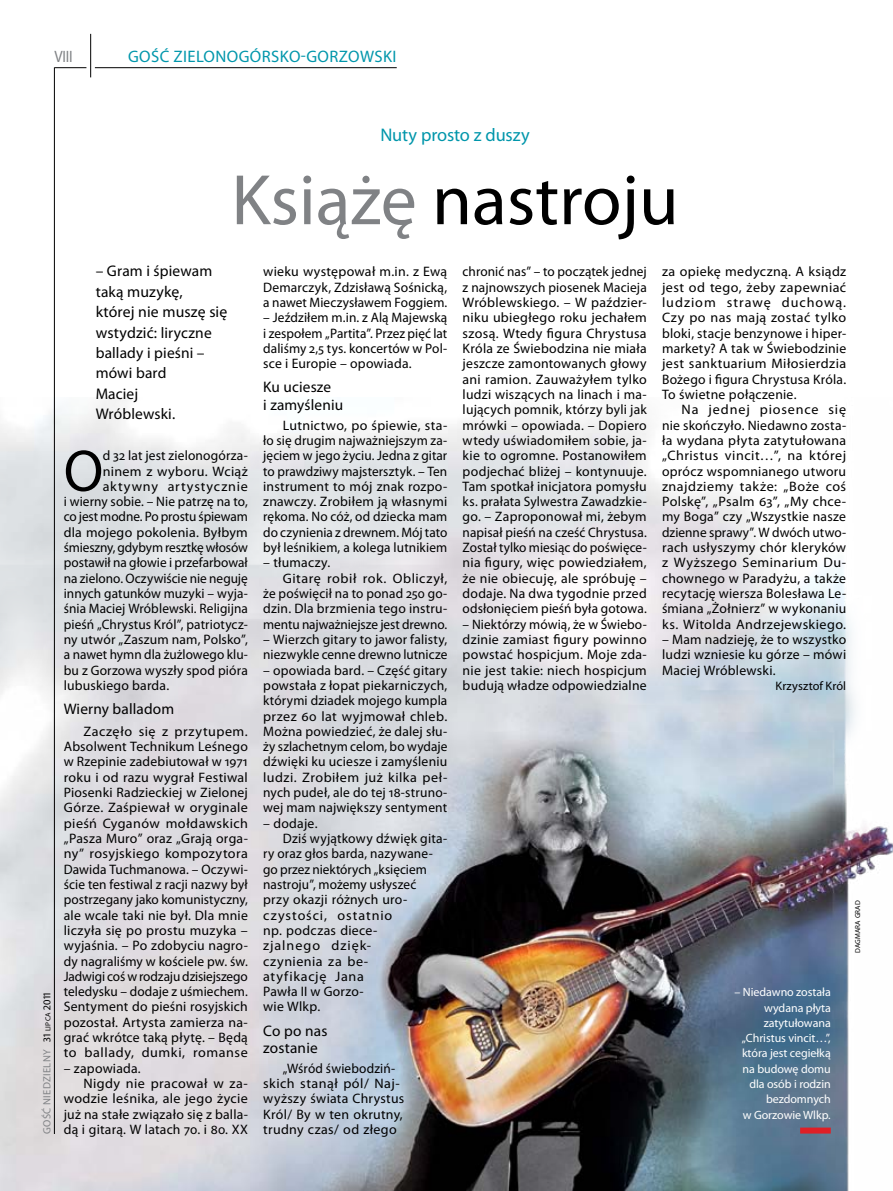
<style>
.page{position:relative;width:893px;height:1191px;background:#fff}
.page>*{position:absolute;margin:0;border:0;box-sizing:border-box;transform-origin:0 0}
.t1{font:72px "Myriad Pro";color:#000}
.t2{font:59.1px "Myriad Pro";color:#000}
.t3{font:18.3px "Myriad Pro";letter-spacing:-.005em;color:#0096ab}
.t4{font:16.65px "Myriad Pro";letter-spacing:.025em;color:#0096ab}
.t5{font:16.5px "Myriad Pro";color:#808285;scale:.9 1}
.t6{font:15.75px/20.4px "Myriad Pro";letter-spacing:.005em;color:#000}
.t7{font:15.45px/20.4px "Myriad Pro";letter-spacing:.01em;color:#000}
.t8{font:15.3px/17.7px "Myriad Pro";letter-spacing:.01em;color:#000}
.t9{font:13.65px/15.3px "Myriad Pro";letter-spacing:.015em;color:#000;text-align:justify}
.t10{font:13.65px "Myriad Pro";letter-spacing:-.005em;color:#000}
.t11{font:13.65px "Myriad Pro";letter-spacing:-.01em;color:#000}
.t12{font:13.65px "Myriad Pro";letter-spacing:.04em;color:#000}
.t13{font:13.65px "Myriad Pro";letter-spacing:.06em;color:#000}
.t14{font:13.65px "Myriad Pro";letter-spacing:.065em;color:#000}
.t15{font:13.65px "Myriad Pro";letter-spacing:.07em;color:#000}
.t16{font:13.65px "Myriad Pro";letter-spacing:.05em;color:#000}
.t17{font:12.3px "Myriad Pro";letter-spacing:.015em;color:#000}
.t18{font:12px/15.3px "Myriad Pro";letter-spacing:-.005em;color:#fff;text-align:right}
.t19{font:10.5px "Myriad Pro";letter-spacing:.03em;color:#808285}
.t20{font:7.2px "Myriad Pro";letter-spacing:.025em;color:#000}
.s1{color:#000}
.s2{font-size:7.35px;color:#000}
.s3{color:#808285}
.s4{font-size:15.45px}
</style>
<div class="page">
<hr style="left:90px;top:34px;width:1px;height:43px;background:#000">
<hr style="left:54px;top:67px;width:32px;height:1px;background:#000">
<hr style="left:95px;top:67px;width:302px;height:1px;background:#000">
<img style="left:0;top:398px;width:893px;height:793px">
<div style="left:800px;top:1127px;width:31px;height:6px;background:#df1f26"></div>
<hr style="left:54px;top:67px;width:1px;height:1067px;background:#000">
<p class="t5" style="left:54px;top:46px;width:14px">VIII</p>
<p class="t4" style="left:128px;top:46px;width:244px">gość zielonogórsko-gorzowsk</p>
<p class="t4" style="left:393px;top:46px;width:5px">i</p>
<p class="t19" style="left:41px;top:1133px;width:143px;rotate:-90deg">Gość Niedzielny <span class="s1">31</span> <span class="s2">lipca</span> <span class="s1">2011</span></p>
<h3 class="t3" style="left:380px;top:123px;width:151px">Nuty prosto z duszy</h3>
<h1 class="t1" style="left:231px;top:156px;width:449px"><span class="s3">Książę</span> nastroju</h1>
<p class="t7" style="left:96px;top:261px;width:118px">– Gram i śpiewam</p>
<p class="t6" style="left:96px;top:281px;width:133px"><span class="s4">taką</span> muzykę,<br>której nie muszę się wstydzić: <span class="s4">liryczne</span></p>
<p class="t7" style="left:96px;top:342px;width:110px">ballady i pieśni – mówi bard<br>Maciej<br>Wróblewski.</p>
<h2 class="t2" style="left:64px;top:434px;width:37px">O</h2>
<p class="t9" style="left:103px;top:448px;width:147px">d 32 lat jest zielonogórza-</p>
<p class="t9" style="left:103px;top:463px;width:147px">ninem z wyboru. Wciąż</p>
<p class="t13" style="left:103px;top:478px;width:147px">aktywny artystycznie</p>
<p class="t9" style="left:64px;top:494px;width:186px">i wierny sobie. – Nie patrzę na to,</p>
<p class="t10" style="left:64px;top:508px;width:186px">co jest modne. Po prostu śpiewam</p>
<p class="t9" style="left:64px;top:524px;width:186px">dla mojego pokolenia. Byłbym</p>
<p class="t11" style="left:64px;top:539px;width:186px">śmieszny, gdybym resztkę włosów</p>
<p class="t9" style="left:64px;top:555px;width:186px">postawił na głowie i przefarbował</p>
<p class="t9" style="left:64px;top:570px;width:186px">na zielono. Oczywiście nie neguję</p>
<p class="t9" style="left:64px;top:585px;width:186px">innych gatunków muzyki – wyja-</p>
<p class="t9" style="left:64px;top:601px;width:186px">śnia Maciej Wróblewski. Religijna</p>
<p class="t9" style="left:64px;top:616px;width:186px">pieśń „Chrystus Król”, patriotycz-</p>
<p class="t9" style="left:64px;top:631px;width:186px">ny utwór „Zaszum nam, Polsko”,</p>
<p class="t9" style="left:64px;top:647px;width:186px">a nawet hymn dla żużlowego klu-</p>
<p class="t9" style="left:64px;top:662px;width:186px">bu z Gorzowa wyszły spod pióra</p>
<p class="t9" style="left:64px;top:677px;width:107px">lubuskiego barda.</p>
<p class="t8" style="left:64px;top:700px;width:112px">Wierny balladom</p>
<p class="t9" style="left:64px;top:723px;width:186px;text-indent:20px">Zaczęło się z przytupem.<br>Absolwent Technikum Leśnego w Rzepinie zadebiutował w 1971 roku i od razu wygrał Festiwal Piosenki Radzieckiej w Zielonej Górze. Zaśpiewał w oryginale pieśń Cyganów mołdawskich „Pasza Muro” oraz „Grają orga&shy;ny” rosyjskiego kompozytora Dawida Tuchmanowa. – Oczywi&shy;ście ten festiwal z racji nazwy był postrzegany jako komunistyczny, ale wcale taki nie był. Dla mnie liczyła się po prostu muzyka – wyjaśnia. – Po zdobyciu nagro&shy;dy nagraliśmy w kościele pw. św.<br>Jadwigi coś w rodzaju dzisiejszego teledysku – dodaje z uśmiechem.<br>Sentyment do pieśni rosyjskich pozostał. Artysta zamierza na&shy;grać wkrótce taką płytę. – Będą to ballady, dumki, romanse</p>
<p class="t9" style="left:64px;top:1060px;width:78px">– zapowiada.</p>
<p class="t9" style="left:83px;top:1075px;width:166px">Nigdy nie pracował w za-</p>
<p class="t9" style="left:64px;top:1091px;width:186px">wodzie leśnika, ale jego życie</p>
<p class="t9" style="left:64px;top:1106px;width:186px">już na stałe związało się z balla-</p>
<p class="t9" style="left:64px;top:1121px;width:186px">dą i gitarą. W latach 70. i 80. XX</p>
<p class="t9" style="left:263px;top:264px;width:186px">wieku występował m.in. z Ewą Demarczyk, Zdzisławą Sośnicką, a nawet Mieczysławem Foggiem.</p>
<p class="t9" style="left:263px;top:310px;width:186px">– Jeździłem m.in. z Alą Majewską i zespołem „Partita”. Przez pięć lat daliśmy 2,5 tys. koncertów w Pol&shy;sce i Europie – opowiada.</p>
<p class="t8" style="left:263px;top:378px;width:81px">Ku uciesze<br>i zamyśleniu</p>
<p class="t9" style="left:263px;top:417px;width:186px;text-indent:20px">Lutnictwo, po śpiewie, sta&shy;ło się drugim najważniejszym za&shy;jęciem w jego życiu. Jedna z gitar to prawdziwy majstersztyk. – Ten instrument to mój znak rozpo&shy;znawczy. Zrobiłem ją własnymi rękoma. No cóż, od dziecka mam do czynienia z drewnem. Mój tato był leśnikiem, a kolega lutnikiem</p>
<p class="t9" style="left:263px;top:555px;width:68px">– tłumaczy.</p>
<p class="t12" style="left:283px;top:570px;width:166px">Gitarę robił rok. Obliczył,</p>
<p class="t9" style="left:263px;top:585px;width:186px">że poświęcił na to ponad 250 go-</p>
<p class="t9" style="left:263px;top:601px;width:186px">dzin. Dla brzmienia tego instru-</p>
<p class="t10" style="left:263px;top:615px;width:186px">mentu najważniejsze jest drewno.</p>
<p class="t9" style="left:263px;top:631px;width:186px">– Wierzch gitary to jawor falisty, niezwykle cenne drewno lutnicze</p>
<p class="t9" style="left:263px;top:662px;width:186px">– opowiada bard. – Część gitary powstała z łopat piekarniczych, którymi dziadek mojego kumpla przez 60 lat wyjmował chleb.<br>Można powiedzieć, że dalej słu&shy;ży szlachetnym celom, bo wydaje dźwięki ku uciesze i zamyśleniu ludzi. Zrobiłem już kilka peł&shy;nych pudeł, ale do tej 18-struno&shy;wej mam największy sentyment</p>
<p class="t9" style="left:263px;top:815px;width:56px">– dodaje.</p>
<p class="t9" style="left:283px;top:830px;width:166px">Dziś wyjątkowy dźwięk gita-</p>
<p class="t9" style="left:263px;top:846px;width:171px">ry oraz głos barda, nazywane-</p>
<p class="t9" style="left:263px;top:861px;width:165px">go przez niektórych „księciem</p>
<p class="t9" style="left:263px;top:876px;width:155px">nastroju”, możemy usłyszeć</p>
<p class="t9" style="left:263px;top:892px;width:146px">przy okazji różnych uro-</p>
<p class="t14" style="left:263px;top:906px;width:131px">czystości, ostatnio</p>
<p class="t9" style="left:263px;top:922px;width:116px">np. podczas diece-</p>
<p class="t15" style="left:263px;top:937px;width:110px">zjalnego dzięk-</p>
<p class="t9" style="left:263px;top:953px;width:107px">czynienia za be-</p>
<p class="t16" style="left:263px;top:967px;width:102px">atyfikację Jana</p>
<p class="t9" style="left:263px;top:983px;width:102px">Pawła II w Gorzo-</p>
<p class="t9" style="left:263px;top:999px;width:59px">wie Wlkp.</p>
<p class="t8" style="left:263px;top:1021px;width:66px">Co po nas zostanie</p>
<p class="t9" style="left:263px;top:1060px;width:143px;text-align:left;text-indent:20px">„Wśród świebodziń&shy;skich stanął pól/ Naj&shy;wyższy świata Chrystus<br>Król/ By w ten okrutny, trudny czas/ od złego</p>
<p class="t9" style="left:463px;top:264px;width:186px">chronić nas” – to początek jednej z najnowszych piosenek Macieja Wróblewskiego. – W paździer&shy;niku ubiegłego roku jechałem szosą. Wtedy figura Chrystusa Króla ze Świebodzina nie miała jeszcze zamontowanych głowy ani ramion. Zauważyłem tylko ludzi wiszących na linach i ma&shy;lujących pomnik, którzy byli jak mrówki – opowiada. – Dopiero wtedy uświadomiłem sobie, ja&shy;kie to ogromne. Postanowiłem podjechać bliżej – kontynuuje.<br>Tam spotkał inicjatora pomysłu ks. prałata Sylwestra Zawadzkie&shy;go. – Zaproponował mi, żebym napisał pieśń na cześć Chrystusa.<br>Został tylko miesiąc do poświęce&shy;nia figury, więc powiedziałem, że nie obiecuję, ale spróbuję – dodaje. Na dwa tygodnie przed odsłonięciem pieśń była gotowa.</p>
<p class="t9" style="left:463px;top:616px;width:186px">– Niektórzy mówią, że w Świebo&shy;dzinie zamiast figury powinno powstać hospicjum. Moje zda&shy;nie jest takie: niech hospicjum budują władze odpowiedzialne</p>
<p class="t9" style="left:662px;top:264px;width:186px">za opiekę medyczną. A ksiądz jest od tego, żeby zapewniać ludziom strawę duchową.<br>Czy po nas mają zostać tylko bloki, stacje benzynowe i hiper&shy;markety? A tak w Świebodzinie jest sanktuarium Miłosierdzia Bożego i figura Chrystusa Króla.<br>To świetne połączenie.</p>
<p class="t9" style="left:662px;top:402px;width:186px;text-indent:20px">Na jednej piosence się nie skończyło. Niedawno zosta&shy;ła wydana płyta zatytułowana „Christus vincit…”, na której oprócz wspomnianego utworu znajdziemy także: „Boże coś Polskę”, „Psalm 63”, „My chce&shy;my Boga” czy „Wszystkie nasze dzienne sprawy”. W dwóch utwo&shy;rach usłyszymy chór kleryków z Wyższego Seminarium Du&shy;chownego w Paradyżu, a także recytację wiersza Bolesława Le&shy;śmiana „Żołnierz” w wykonaniu ks. Witolda Andrzejewskiego.</p>
<p class="t9" style="left:662px;top:631px;width:186px">– Mam nadzieję, że to wszystko ludzi wzniesie ku górze – mówi Maciej Wróblewski.</p>
<p class="t17" style="left:775px;top:678px;width:72px">Krzysztof Król</p>
<p class="t18" style="left:734px;top:984px;width:98px">– Niedawno została wydana płyta zatytułowana „Christus vincit…”, która jest cegiełką na budowę domu dla osób i rodzin bezdomnych<br>w Gorzowie Wlkp.</p>
<p class="t20" style="left:853px;top:953px;width:54px;rotate:-90deg">Dagmara Grad</p>
</div>
